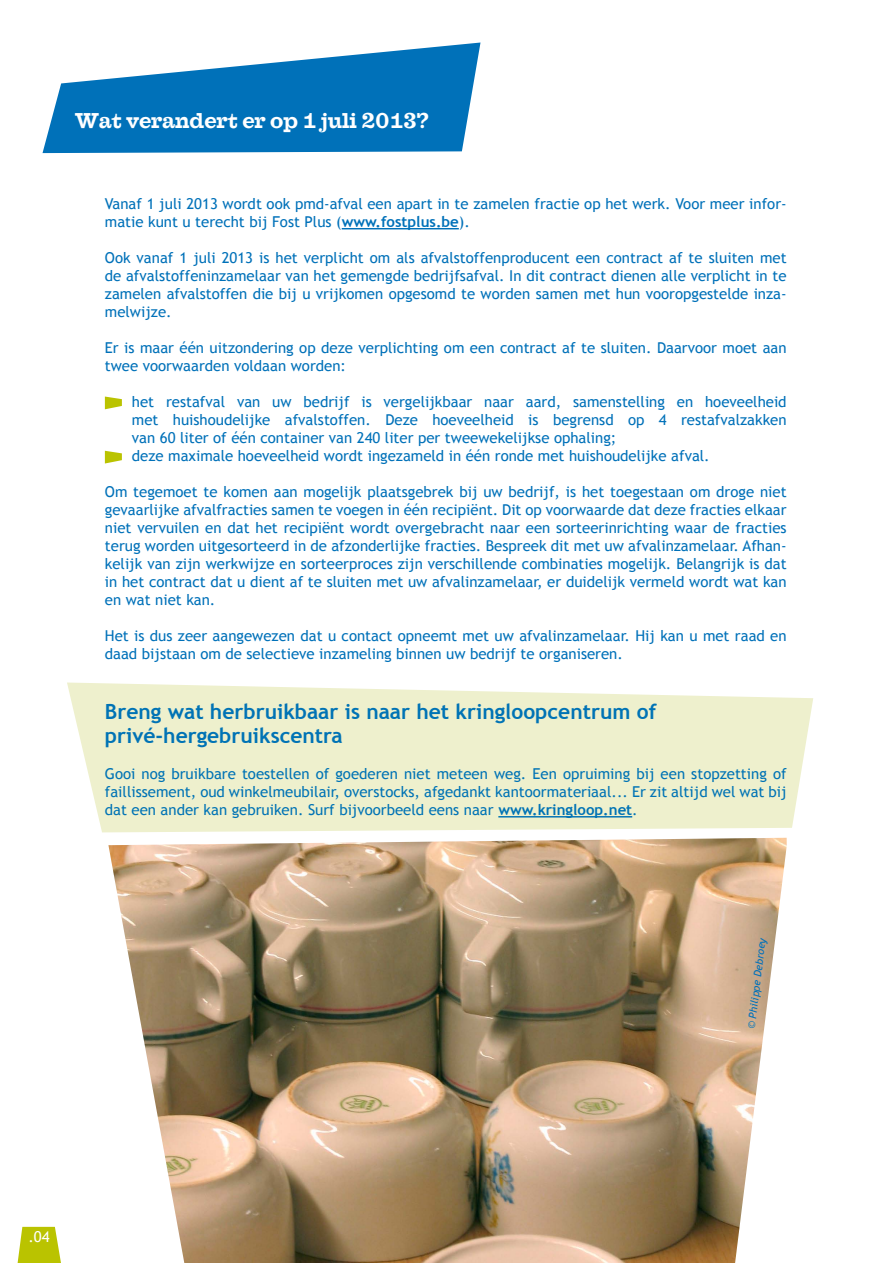
<style>
.page{position:relative;width:893px;height:1263px;background:#fff}
.page>*{position:absolute;margin:0;border:0;box-sizing:border-box;transform-origin:0 0}
.t1{font:700 21px/24px "Trebuchet MS";color:#0073b5}
.t2{font:700 21px "Farao";color:#fff}
.t3{font:15px/18px "Trebuchet MS";color:#0071b9}
.t4{font:15px/18px "Trebuchet MS";color:#0073b5;text-align:justify}
.t5{font:15px "Trebuchet MS";color:#fff}
.t6{font:italic 10.5px "Trebuchet MS";color:#0071b9}
.s1{font-weight:700}
</style>
<div class="page">
<svg style="left:67px;top:682px;width:746px;height:150px;background:#eff1d2"></svg>
<svg style="left:43px;top:43px;width:437px;height:110px;fill:#0071b9"></svg>
<hr style="left:342px;top:228px;width:117px;height:1px;background:#0071b9">
<hr style="left:498px;top:816px;width:134px;height:1px;background:#0073b5">
<img style="left:108px;top:838px;width:679px;height:425px">
<svg style="left:105px;top:396px;width:17px;height:13px"></svg>
<svg style="left:105px;top:451px;width:17px;height:12px"></svg>
<svg style="left:18px;top:1227px;width:43px;height:36px;background:#c2ca1d"></svg>
<h1 class="t2" style="left:75px;top:109px;width:355px">Wat verandert er op 1 juli 2013?</h1>
<p class="t3" style="left:105px;top:195px;width:683px">Vanaf 1 juli 2013 wordt ook pmd-afval een apart in te zamelen fractie op het werk. Voor meer infor&shy;matie kunt u terecht bij Fost Plus (<span class="s1">www.fostplus.be</span>).</p>
<p class="t3" style="left:105px;top:249px;width:683px;text-align:justify">Ook vanaf 1 juli 2013 is het verplicht om als afvalstoffenproducent een contract af te sluiten met de afvalstoffeninzamelaar van het gemengde bedrijfsafval. In dit contract dienen alle verplicht in te zamelen afvalstoffen die bij u vrijkomen opgesomd te worden samen met hun vooropgestelde inza&shy;melwijze.</p>
<p class="t3" style="left:105px;top:339px;width:683px">Er is maar één uitzondering op deze verplichting om een contract af te sluiten. Daarvoor moet aan twee voorwaarden voldaan worden:</p>
<p class="t3" style="left:132px;top:393px;width:656px;text-align:justify;text-indent:-27px">• het restafval van uw bedrijf is vergelijkbaar naar aard, samenstelling en hoeveelheid met huishoudelijke afvalstoffen. Deze hoeveelheid is begrensd op 4 restafvalzakken van 60 liter of één container van 240 liter per tweewekelijkse ophaling;</p>
<p class="t3" style="left:105px;top:447px;width:606px">• deze maximale hoeveelheid wordt ingezameld in één ronde met huishoudelijke afval.</p>
<p class="t3" style="left:105px;top:483px;width:683px;text-align:justify">Om tegemoet te komen aan mogelijk plaatsgebrek bij uw bedrijf, is het toegestaan om droge niet gevaarlijke afvalfracties samen te voegen in één recipiënt. Dit op voorwaarde dat deze fracties elkaar niet vervuilen en dat het recipiënt wordt overgebracht naar een sorteerinrichting waar de fracties terug worden uitgesorteerd in de afzonderlijke fracties. Bespreek dit met uw afvalinzamelaar. Afhan&shy;kelijk van zijn werkwijze en sorteerproces zijn verschillende combinaties mogelijk. Belangrijk is dat in het contract dat u dient af te sluiten met uw afvalinzamelaar, er duidelijk vermeld wordt wat kan en wat niet kan.</p>
<p class="t3" style="left:105px;top:627px;width:683px">Het is dus zeer aangewezen dat u contact opneemt met uw afvalinzamelaar. Hij kan u met raad en daad bijstaan om de selectieve inzameling binnen uw bedrijf te organiseren.</p>
<h1 class="t1" style="left:105px;top:699px;width:553px">Breng wat herbruikbaar is naar het kringloopcentrum of privé-hergebruikscentra</h1>
<p class="t4" style="left:105px;top:765px;width:683px">Gooi nog bruikbare toestellen of goederen niet meteen weg. Een opruiming bij een stopzetting of faillissement, oud winkelmeubilair, overstocks, afgedankt kantoormateriaal... Er zit altijd wel wat bij dat een ander kan gebruiken. Surf bijvoorbeeld eens naar <span class="s1">www.kringloop.net</span>.</p>
<p class="t6" style="left:745px;top:1028px;width:93px;rotate:-83deg">© Philippe Debroey</p>
<p class="t5" style="left:28px;top:1228px;width:23px">.04</p>
</div>
